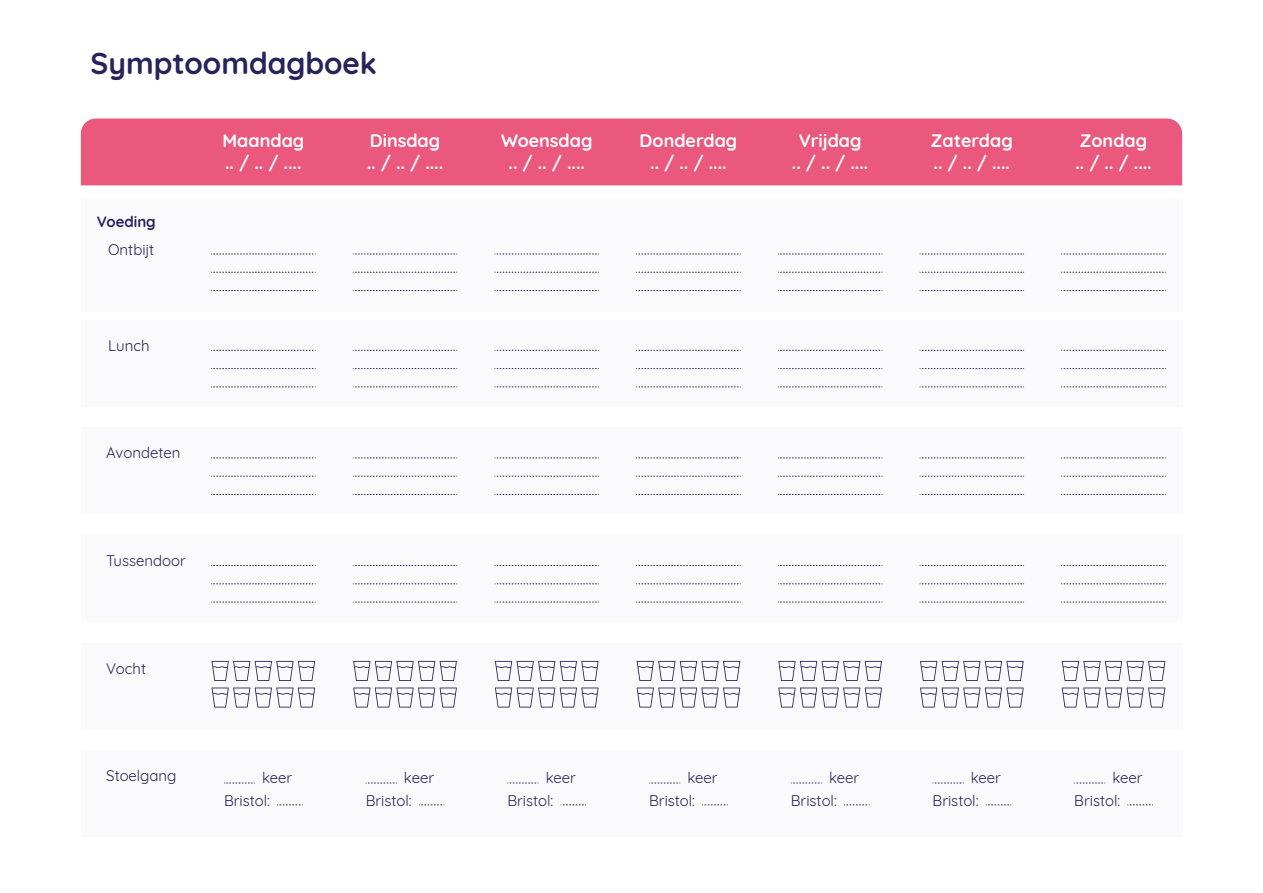
<style>
.page{position:relative;width:1263px;height:893px;background:#fff}
.page>*{position:absolute;margin:0;border:0;box-sizing:border-box;transform-origin:0 0}
.t1{font:700 30px "Quicksand";color:#27235b}
.t2{font:700 18px/21.6px "Quicksand";color:#fff}
.t3{font:15px/22.4px "Quicksand";color:#27235b}
.t4{font:700 15px "Quicksand";color:#27235b}
</style>
<div class="page">
<div style="left:81px;top:118px;width:1101px;height:67px;background:#ea587e"></div>
<div style="left:81px;top:200px;width:1101px;height:112px;background:#fafafc"></div>
<svg style="left:211px;top:254px;width:105px;height:1px"></svg>
<svg style="left:211px;top:272px;width:105px;height:1px"></svg>
<svg style="left:211px;top:290px;width:105px;height:1px"></svg>
<svg style="left:353px;top:254px;width:104px;height:1px"></svg>
<svg style="left:353px;top:272px;width:104px;height:1px"></svg>
<svg style="left:353px;top:290px;width:104px;height:1px"></svg>
<svg style="left:495px;top:254px;width:104px;height:1px"></svg>
<svg style="left:495px;top:272px;width:104px;height:1px"></svg>
<svg style="left:495px;top:290px;width:104px;height:1px"></svg>
<svg style="left:636px;top:254px;width:105px;height:1px"></svg>
<svg style="left:636px;top:272px;width:105px;height:1px"></svg>
<svg style="left:636px;top:290px;width:105px;height:1px"></svg>
<svg style="left:778px;top:254px;width:104px;height:1px"></svg>
<svg style="left:778px;top:272px;width:104px;height:1px"></svg>
<svg style="left:778px;top:290px;width:104px;height:1px"></svg>
<svg style="left:920px;top:254px;width:104px;height:1px"></svg>
<svg style="left:920px;top:272px;width:104px;height:1px"></svg>
<svg style="left:920px;top:290px;width:104px;height:1px"></svg>
<svg style="left:1061px;top:254px;width:105px;height:1px"></svg>
<svg style="left:1061px;top:272px;width:105px;height:1px"></svg>
<svg style="left:1061px;top:290px;width:105px;height:1px"></svg>
<div style="left:81px;top:320px;width:1101px;height:87px;background:#fafafc"></div>
<svg style="left:211px;top:350px;width:105px;height:1px"></svg>
<svg style="left:211px;top:368px;width:105px;height:1px"></svg>
<svg style="left:211px;top:387px;width:105px;height:1px"></svg>
<svg style="left:353px;top:350px;width:104px;height:1px"></svg>
<svg style="left:353px;top:368px;width:104px;height:1px"></svg>
<svg style="left:353px;top:387px;width:104px;height:1px"></svg>
<svg style="left:495px;top:350px;width:104px;height:1px"></svg>
<svg style="left:495px;top:368px;width:104px;height:1px"></svg>
<svg style="left:495px;top:387px;width:104px;height:1px"></svg>
<svg style="left:636px;top:350px;width:105px;height:1px"></svg>
<svg style="left:636px;top:368px;width:105px;height:1px"></svg>
<svg style="left:636px;top:387px;width:105px;height:1px"></svg>
<svg style="left:778px;top:350px;width:104px;height:1px"></svg>
<svg style="left:778px;top:368px;width:104px;height:1px"></svg>
<svg style="left:778px;top:387px;width:104px;height:1px"></svg>
<svg style="left:920px;top:350px;width:104px;height:1px"></svg>
<svg style="left:920px;top:368px;width:104px;height:1px"></svg>
<svg style="left:920px;top:387px;width:104px;height:1px"></svg>
<svg style="left:1061px;top:350px;width:105px;height:1px"></svg>
<svg style="left:1061px;top:368px;width:105px;height:1px"></svg>
<svg style="left:1061px;top:387px;width:105px;height:1px"></svg>
<div style="left:81px;top:428px;width:1101px;height:86px;background:#fafafc"></div>
<svg style="left:211px;top:458px;width:105px;height:1px"></svg>
<svg style="left:211px;top:476px;width:105px;height:1px"></svg>
<svg style="left:211px;top:494px;width:105px;height:1px"></svg>
<svg style="left:353px;top:458px;width:104px;height:1px"></svg>
<svg style="left:353px;top:476px;width:104px;height:1px"></svg>
<svg style="left:353px;top:494px;width:104px;height:1px"></svg>
<svg style="left:495px;top:458px;width:104px;height:1px"></svg>
<svg style="left:495px;top:476px;width:104px;height:1px"></svg>
<svg style="left:495px;top:494px;width:104px;height:1px"></svg>
<svg style="left:636px;top:458px;width:105px;height:1px"></svg>
<svg style="left:636px;top:476px;width:105px;height:1px"></svg>
<svg style="left:636px;top:494px;width:105px;height:1px"></svg>
<svg style="left:778px;top:458px;width:104px;height:1px"></svg>
<svg style="left:778px;top:476px;width:104px;height:1px"></svg>
<svg style="left:778px;top:494px;width:104px;height:1px"></svg>
<svg style="left:920px;top:458px;width:104px;height:1px"></svg>
<svg style="left:920px;top:476px;width:104px;height:1px"></svg>
<svg style="left:920px;top:494px;width:104px;height:1px"></svg>
<svg style="left:1061px;top:458px;width:105px;height:1px"></svg>
<svg style="left:1061px;top:476px;width:105px;height:1px"></svg>
<svg style="left:1061px;top:494px;width:105px;height:1px"></svg>
<div style="left:81px;top:535px;width:1101px;height:87px;background:#fafafc"></div>
<svg style="left:211px;top:565px;width:105px;height:1px"></svg>
<svg style="left:211px;top:583px;width:105px;height:1px"></svg>
<svg style="left:211px;top:602px;width:105px;height:1px"></svg>
<svg style="left:353px;top:565px;width:104px;height:1px"></svg>
<svg style="left:353px;top:583px;width:104px;height:1px"></svg>
<svg style="left:353px;top:602px;width:104px;height:1px"></svg>
<svg style="left:495px;top:565px;width:104px;height:1px"></svg>
<svg style="left:495px;top:583px;width:104px;height:1px"></svg>
<svg style="left:495px;top:602px;width:104px;height:1px"></svg>
<svg style="left:636px;top:565px;width:105px;height:1px"></svg>
<svg style="left:636px;top:583px;width:105px;height:1px"></svg>
<svg style="left:636px;top:602px;width:105px;height:1px"></svg>
<svg style="left:778px;top:565px;width:104px;height:1px"></svg>
<svg style="left:778px;top:583px;width:104px;height:1px"></svg>
<svg style="left:778px;top:602px;width:104px;height:1px"></svg>
<svg style="left:920px;top:565px;width:104px;height:1px"></svg>
<svg style="left:920px;top:583px;width:104px;height:1px"></svg>
<svg style="left:920px;top:602px;width:104px;height:1px"></svg>
<svg style="left:1061px;top:565px;width:105px;height:1px"></svg>
<svg style="left:1061px;top:583px;width:105px;height:1px"></svg>
<svg style="left:1061px;top:602px;width:105px;height:1px"></svg>
<div style="left:81px;top:643px;width:1101px;height:86px;background:#fafafc"></div>
<svg style="left:212px;top:661px;width:103px;height:20px"></svg>
<svg style="left:212px;top:687px;width:103px;height:20px"></svg>
<svg style="left:353px;top:661px;width:104px;height:20px"></svg>
<svg style="left:353px;top:687px;width:104px;height:20px"></svg>
<svg style="left:495px;top:661px;width:103px;height:20px"></svg>
<svg style="left:495px;top:687px;width:103px;height:20px"></svg>
<svg style="left:637px;top:661px;width:103px;height:20px"></svg>
<svg style="left:637px;top:687px;width:103px;height:20px"></svg>
<svg style="left:778px;top:661px;width:104px;height:20px"></svg>
<svg style="left:778px;top:687px;width:104px;height:20px"></svg>
<svg style="left:920px;top:661px;width:104px;height:20px"></svg>
<svg style="left:920px;top:687px;width:104px;height:20px"></svg>
<svg style="left:1062px;top:661px;width:103px;height:20px"></svg>
<svg style="left:1062px;top:687px;width:103px;height:20px"></svg>
<div style="left:81px;top:750px;width:1101px;height:87px;background:#fafafc"></div>
<svg style="left:224px;top:783px;width:31px;height:1px"></svg>
<svg style="left:277px;top:805px;width:26px;height:1px"></svg>
<svg style="left:366px;top:783px;width:31px;height:1px"></svg>
<svg style="left:419px;top:805px;width:26px;height:1px"></svg>
<svg style="left:507px;top:783px;width:32px;height:1px"></svg>
<svg style="left:561px;top:805px;width:25px;height:1px"></svg>
<svg style="left:649px;top:783px;width:31px;height:1px"></svg>
<svg style="left:702px;top:805px;width:26px;height:1px"></svg>
<svg style="left:791px;top:783px;width:31px;height:1px"></svg>
<svg style="left:844px;top:805px;width:26px;height:1px"></svg>
<svg style="left:932px;top:783px;width:32px;height:1px"></svg>
<svg style="left:986px;top:805px;width:25px;height:1px"></svg>
<svg style="left:1074px;top:783px;width:31px;height:1px"></svg>
<svg style="left:1127px;top:805px;width:26px;height:1px"></svg>
<h1 class="t1" style="left:91px;top:38px;width:288px">Symptoomdagboek</h1>
<p class="t4" style="left:97px;top:209px;width:61px">Voeding</p>
<p class="t3" style="left:108px;top:236px;width:48px">Ontbijt</p>
<p class="t3" style="left:108px;top:333px;width:43px">Lunch</p>
<p class="t2" style="left:222px;top:128px;width:83px">Maandag .. / .. / ....</p>
<p class="t2" style="left:367px;top:128px;width:78px">Dinsdag .. / .. / ....</p>
<p class="t2" style="left:501px;top:128px;width:93px;text-align:center">Woensdag .. / .. / ....</p>
<p class="t2" style="left:640px;top:128px;width:99px;text-align:center">Donderdag .. / .. / ....</p>
<p class="t2" style="left:792px;top:128px;width:78px;text-align:center">Vrijdag<br>.. / .. / ....</p>
<p class="t2" style="left:931px;top:128px;width:83px">Zaterdag .. / .. / ....</p>
<p class="t2" style="left:1075px;top:128px;width:78px">Zondag .. / .. / ....</p>
<p class="t3" style="left:106px;top:440px;width:76px">Avondeten</p>
<p class="t3" style="left:106px;top:548px;width:81px">Tussendoor</p>
<p class="t3" style="left:106px;top:656px;width:41px">Vocht</p>
<p class="t3" style="left:106px;top:763px;width:72px">Stoelgang</p>
<p class="t3" style="left:224px;top:765px;width:70px;text-indent:38px">keer<br>Bristol:</p>
<p class="t3" style="left:366px;top:765px;width:70px;text-indent:38px">keer<br>Bristol:</p>
<p class="t3" style="left:507px;top:765px;width:70px;text-indent:38px">keer<br>Bristol:</p>
<p class="t3" style="left:649px;top:765px;width:70px;text-indent:38px">keer<br>Bristol:</p>
<p class="t3" style="left:791px;top:765px;width:70px;text-indent:38px">keer<br>Bristol:</p>
<p class="t3" style="left:932px;top:765px;width:70px;text-indent:38px">keer<br>Bristol:</p>
<p class="t3" style="left:1074px;top:765px;width:70px;text-indent:38px">keer<br>Bristol:</p>
</div>
